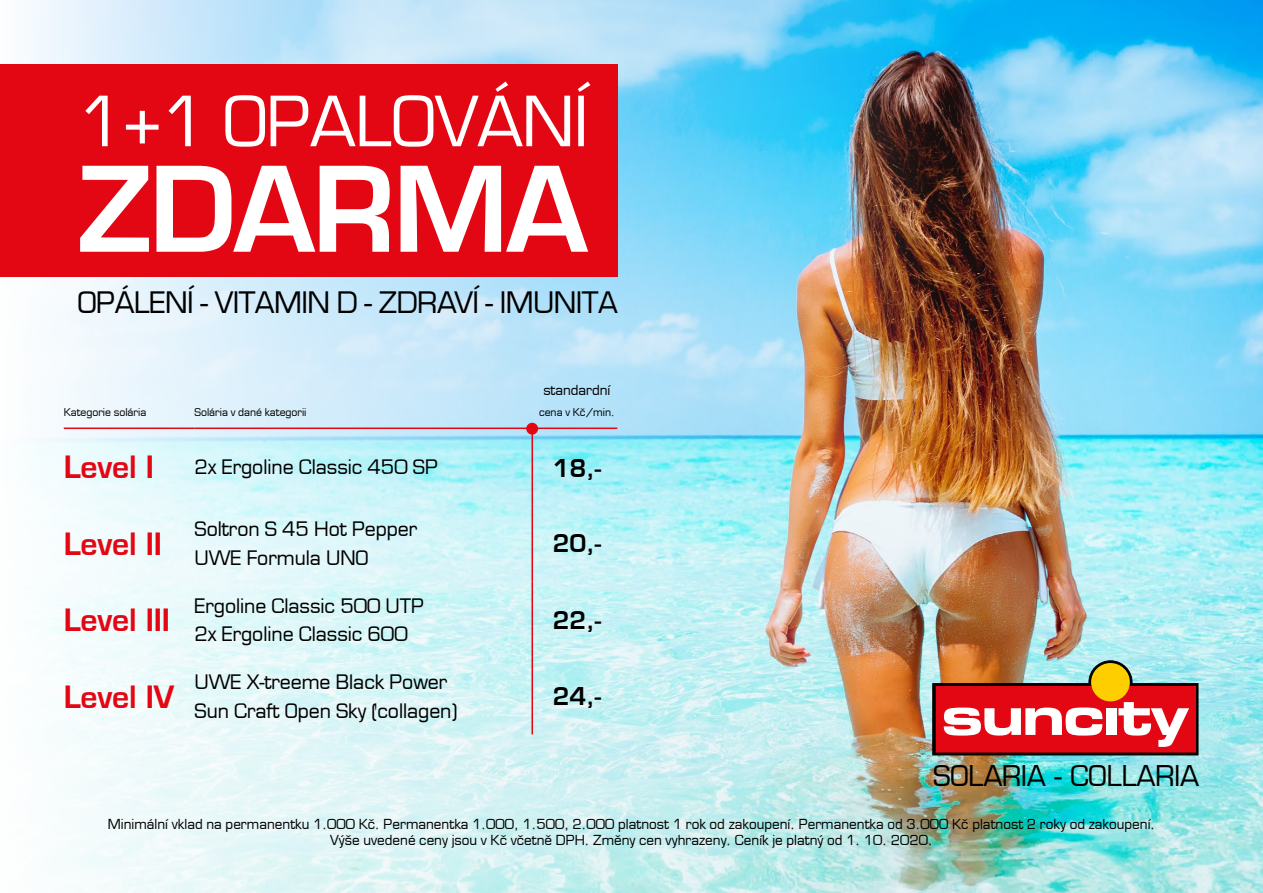
<style>
.page{position:relative;width:1263px;height:893px;background:#fff}
.page>*{position:absolute;margin:0;border:0;box-sizing:border-box;transform-origin:0 0}
.t1{font:114.6px "Euromode CE Bold";letter-spacing:-.02em;color:#fff}
.t2{font:67.5px "Euromode CE";letter-spacing:-.02em;color:#fff}
.t3{font:30px "Euromode CE Bold";letter-spacing:-.005em;color:#e30613}
.t4{font:28.95px "Euromode CE";letter-spacing:-.02em;color:#000}
.t5{font:27.9px "Euromode CE";letter-spacing:-.02em;color:#000}
.t6{font:24px "Euromode CE Bold";letter-spacing:-.005em;color:#000}
.t7{font:19.5px/28.5px "Euromode CE";letter-spacing:-.005em;color:#000}
.t8{font:13.5px/16.2px "Euromode CE";color:#000;text-align:center}
.t9{font:10.5px "Euromode CE";letter-spacing:-.005em;color:#000}
</style>
<div class="page">
<img style="left:0;top:0;width:1263px;height:893px">
<div style="left:0;top:64px;width:618px;height:212px;background:#e30613"></div>
<hr style="left:64px;top:427px;width:131px;height:2px;background:#e30613">
<hr style="left:195px;top:427px;width:337px;height:2px;background:#e30613">
<hr style="left:531px;top:429px;width:2px;height:76px;background:#e30613">
<hr style="left:532px;top:427px;width:85px;height:2px;background:#e30613">
<hr style="left:531px;top:505px;width:2px;height:76px;background:#e30613">
<hr style="left:531px;top:581px;width:2px;height:77px;background:#e30613">
<hr style="left:531px;top:658px;width:2px;height:76px;background:#e30613">
<div style="left:526px;top:423px;width:12px;height:12px;background:#e30613;border-radius:50%"></div>
<svg style="left:1089px;top:661px;width:43px;height:43px"></svg>
<div style="left:1089px;top:661px;width:43px;height:43px;border:1px solid #000;border-radius:50%"></div>
<svg style="left:932px;top:683px;width:266px;height:72px"></svg>
<div style="left:1091px;top:663px;width:39px;height:38px;background:#ffce00;border-radius:50%"></div>
<h2 class="t2" style="left:77px;top:81px;width:513px">1+1 OPALOVÁNÍ</h2>
<h1 class="t1" style="left:77px;top:140px;width:512px">ZDARMA</h1>
<h3 class="t4" style="left:77px;top:285px;width:542px">OPÁLENÍ - VITAMIN D - ZDRAVÍ - IMUNITA</h3>
<p class="t8" style="left:543px;top:382px;width:69px">standardní</p>
<p class="t9" style="left:64px;top:405px;width:84px">Kategorie solária</p>
<p class="t9" style="left:195px;top:405px;width:114px">Solária v dané kategorii</p>
<p class="t9" style="left:539px;top:405px;width:77px">cena v Kč/min.</p>
<h3 class="t3" style="left:64px;top:449px;width:92px">Level I</h3>
<h3 class="t7" style="left:195px;top:453px;width:245px">2x Ergoline Classic 450 SP</h3>
<h3 class="t6" style="left:553px;top:453px;width:50px">18,-</h3>
<h3 class="t3" style="left:64px;top:525px;width:100px">Level II</h3>
<h3 class="t7" style="left:195px;top:515px;width:224px">Soltron S 45 Hot Pepper<br>UWE Formula UNO</h3>
<h3 class="t3" style="left:64px;top:602px;width:108px">Level III</h3>
<h3 class="t7" style="left:195px;top:591px;width:231px">Ergoline Classic 500 UTP<br>2x Ergoline Classic 600</h3>
<h3 class="t3" style="left:64px;top:678px;width:112px">Level IV</h3>
<h3 class="t7" style="left:195px;top:668px;width:265px">UWE X-treeme Black Power<br>Sun Craft Open Sky (collagen)</h3>
<h3 class="t6" style="left:553px;top:529px;width:50px">20,-</h3>
<h3 class="t6" style="left:553px;top:605px;width:50px">22,-</h3>
<h3 class="t6" style="left:553px;top:682px;width:50px">24,-</h3>
<h3 class="t5" style="left:933px;top:759px;width:268px">SOLARIA - COLLARIA</h3>
<p class="t8" style="left:108px;top:816px;width:1049px">Minimální vklad na permanentku 1.000 Kč. Permanentka 1.000, 1.500, 2.000 platnost 1 rok od zakoupení. Permanentka od 3.000 Kč platnost 2 roky od zakoupení.<br>Výše uvedené ceny jsou v Kč včetně DPH. Změny cen vyhrazeny. Ceník je platný od 1. 10. 2020.</p>
</div>
